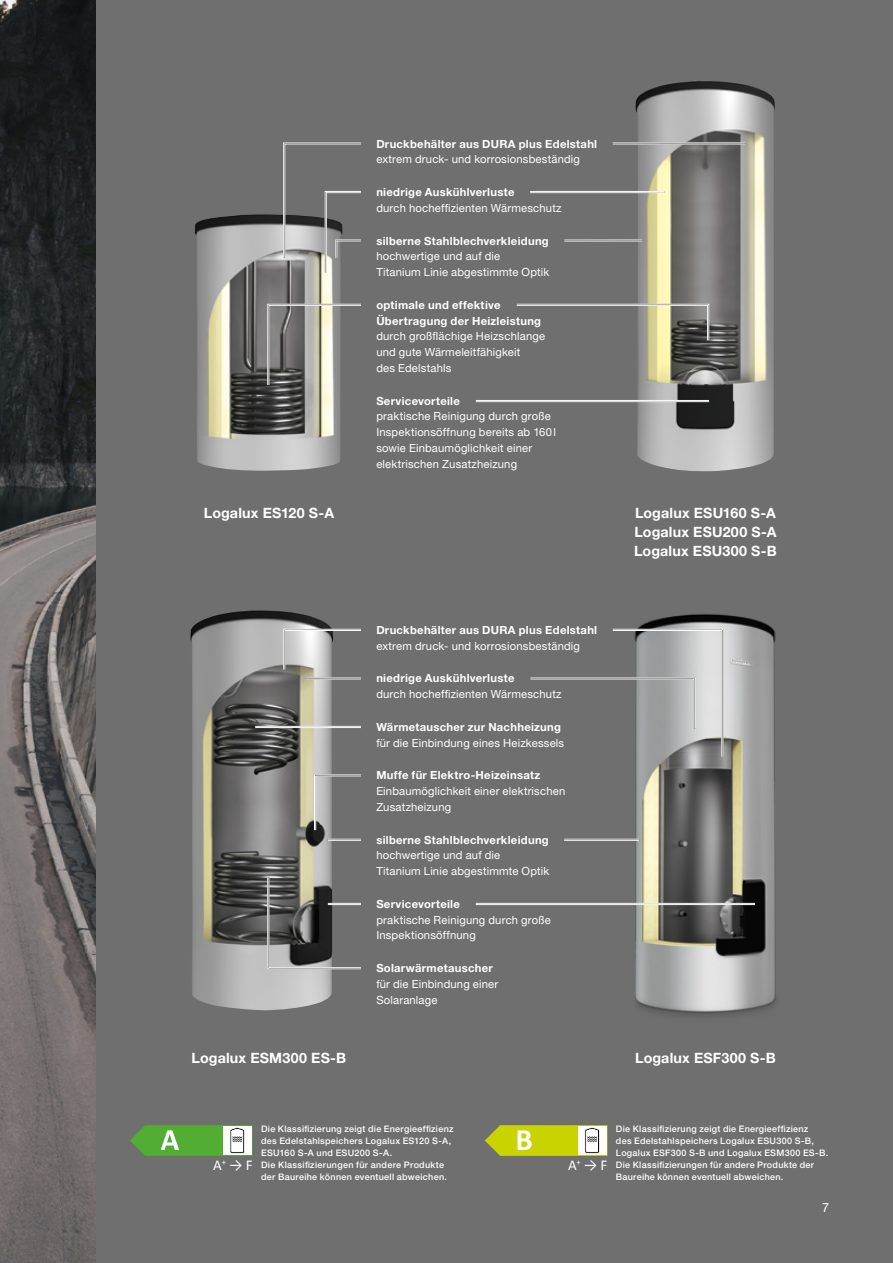
<style>
.page{position:relative;width:893px;height:1263px;background:#fff}
.page>*{position:absolute;margin:0;border:0;box-sizing:border-box;transform-origin:0 0}
.t1{font:15px "Calibri";color:#fff}
.t2{font:700 14.25px/18.8px "Helvetica Neue LT Pro";letter-spacing:.01em;color:#fff;text-align:justify}
.t3{font:12.75px "Helvetica Neue LT Pro";color:#fff}
.t4{font:11.25px/15.8px "Helvetica Neue LT Pro";letter-spacing:.015em;color:#fff}
.t5{font:700 11.25px/15.8px "Helvetica Neue LT Pro";letter-spacing:.025em;color:#fff}
.t6{font:500 9px/12px "Helvetica Neue LT Pro";letter-spacing:.03em;color:#fff}
</style>
<div class="page">
<div style="left:96px;top:0;width:797px;height:1263px;background:#706f6f"></div>
<img style="left:0;top:0;width:96px;height:1263px">
<img style="left:634px;top:81px;width:141px;height:390px">
<img style="left:195px;top:214px;width:145px;height:257px">
<img style="left:190px;top:610px;width:143px;height:400px">
<img style="left:618px;top:614px;width:158px;height:402px">
<svg style="left:130px;top:1125px;width:123px;height:31px;background:#7cb967"></svg>
<svg style="left:485px;top:1125px;width:122px;height:31px;background:#cad147"></svg>
<svg style="left:282px;top:142px;width:79px;height:132px"></svg>
<svg style="left:266px;top:303px;width:95px;height:84px"></svg>
<hr style="left:612px;top:143px;width:133px;height:1px;background:#fff">
<hr style="left:612px;top:144px;width:133px;height:1px;background:#fff">
<hr style="left:530px;top:191px;width:134px;height:1px;background:#fff">
<hr style="left:530px;top:192px;width:134px;height:1px;background:#fff">
<hr style="left:564px;top:240px;width:78px;height:1px;background:#fff">
<hr style="left:564px;top:241px;width:78px;height:1px;background:#fff">
<svg style="left:516px;top:303px;width:194px;height:39px"></svg>
<hr style="left:476px;top:400px;width:233px;height:1px;background:#fff">
<hr style="left:476px;top:401px;width:233px;height:1px;background:#fff">
<svg style="left:282px;top:628px;width:79px;height:43px"></svg>
<hr style="left:305px;top:678px;width:56px;height:1px;background:#fff">
<hr style="left:305px;top:679px;width:56px;height:1px;background:#fff">
<hr style="left:255px;top:726px;width:106px;height:1px;background:#fff">
<hr style="left:255px;top:727px;width:106px;height:1px;background:#fff">
<svg style="left:313px;top:774px;width:48px;height:58px"></svg>
<hr style="left:328px;top:839px;width:33px;height:1px;background:#fff">
<hr style="left:328px;top:840px;width:33px;height:1px;background:#fff">
<svg style="left:266px;top:875px;width:95px;height:95px"></svg>
<svg style="left:530px;top:628px;width:194px;height:131px"></svg>
<hr style="left:564px;top:839px;width:75px;height:1px;background:#fff">
<hr style="left:564px;top:840px;width:75px;height:1px;background:#fff">
<hr style="left:476px;top:903px;width:279px;height:1px;background:#fff">
<hr style="left:476px;top:904px;width:279px;height:1px;background:#fff">
<p class="t5" style="left:376px;top:135px;width:222px">Druckbehälter aus DURA plus Edelstahl</p>
<p class="t4" style="left:376px;top:151px;width:205px">extrem druck- und korrosionsbeständig</p>
<p class="t5" style="left:376px;top:184px;width:140px">niedrige Auskühlverluste</p>
<p class="t4" style="left:376px;top:200px;width:187px">durch hocheffizienten Wärmeschutz</p>
<p class="t5" style="left:376px;top:232px;width:174px">silberne Stahlblechverkleidung</p>
<p class="t4" style="left:376px;top:248px;width:174px">hochwertige und auf die<br>Titanium Linie abgestimmte Optik</p>
<p class="t5" style="left:376px;top:297px;width:166px">optimale und effektive<br>Übertragung der Heizleistung</p>
<p class="t4" style="left:376px;top:328px;width:170px">durch großflächige Heizschlange und gute Wärmeleitfähigkeit<br>des Edelstahls</p>
<p class="t5" style="left:376px;top:392px;width:85px">Servicevorteile</p>
<p class="t4" style="left:376px;top:408px;width:181px">praktische Reinigung durch große Inspektionsöffnung bereits ab 160l sowie Einbaumöglichkeit einer elektrischen Zusatzheizung</p>
<p class="t2" style="left:204px;top:503px;width:132px">Logalux ES120 S-A</p>
<p class="t2" style="left:634px;top:503px;width:144px">Logalux ESU160 S-A Logalux ESU200 S-A Logalux ESU300 S-B</p>
<p class="t5" style="left:376px;top:622px;width:222px">Druckbehälter aus DURA plus Edelstahl</p>
<p class="t4" style="left:376px;top:637px;width:205px">extrem druck- und korrosionsbeständig</p>
<p class="t5" style="left:376px;top:670px;width:140px">niedrige Auskühlverluste</p>
<p class="t4" style="left:376px;top:686px;width:187px">durch hocheffizienten Wärmeschutz</p>
<p class="t5" style="left:376px;top:719px;width:186px">Wärmetauscher zur Nachheizung</p>
<p class="t4" style="left:376px;top:734px;width:189px">für die Einbindung eines Heizkessels</p>
<p class="t5" style="left:376px;top:767px;width:165px">Muffe für Elektro-Heizeinsatz</p>
<p class="t4" style="left:376px;top:783px;width:190px">Einbaumöglichkeit einer elektrischen<br>Zusatzheizung</p>
<p class="t5" style="left:376px;top:831px;width:174px">silberne Stahlblechverkleidung</p>
<p class="t4" style="left:376px;top:847px;width:174px">hochwertige und auf die<br>Titanium Linie abgestimmte Optik</p>
<p class="t5" style="left:376px;top:896px;width:85px">Servicevorteile</p>
<p class="t4" style="left:376px;top:911px;width:176px">praktische Reinigung durch große<br>Inspektionsöffnung</p>
<p class="t5" style="left:376px;top:960px;width:118px">Solarwärmetauscher</p>
<p class="t4" style="left:376px;top:976px;width:123px">für die Einbindung einer<br>Solaranlage</p>
<p class="t2" style="left:192px;top:1048px;width:156px">Logalux ESM300 ES-B</p>
<p class="t2" style="left:635px;top:1048px;width:142px">Logalux ESF300 S-B</p>
<p class="t6" style="left:261px;top:1122px;width:194px">Die Klassifizierung zeigt die Energieeffizienz des Edelstahlspeichers Logalux ES120 S-A, ESU160 S-A und ESU200 S-A.<br>Die Klassifizierungen für andere Produkte der Baureihe können eventuell abweichen.</p>
<p class="t6" style="left:616px;top:1122px;width:214px">Die Klassifizierung zeigt die Energieeffizienz<br>des Edelstahlspeichers Logalux ESU300 S-B, Logalux ESF300 S-B und Logalux ESM300 ES-B.<br>Die Klassifizierungen für andere Produkte der Baureihe können eventuell abweichen.</p>
<h1 class="t1" style="left:213px;top:1155px;width:41px">A<sup>+</sup> → F</h1>
<h1 class="t1" style="left:568px;top:1155px;width:41px">A<sup>+</sup> → F</h1>
<p class="t3" style="left:822px;top:1199px;width:9px">7</p>
</div>
